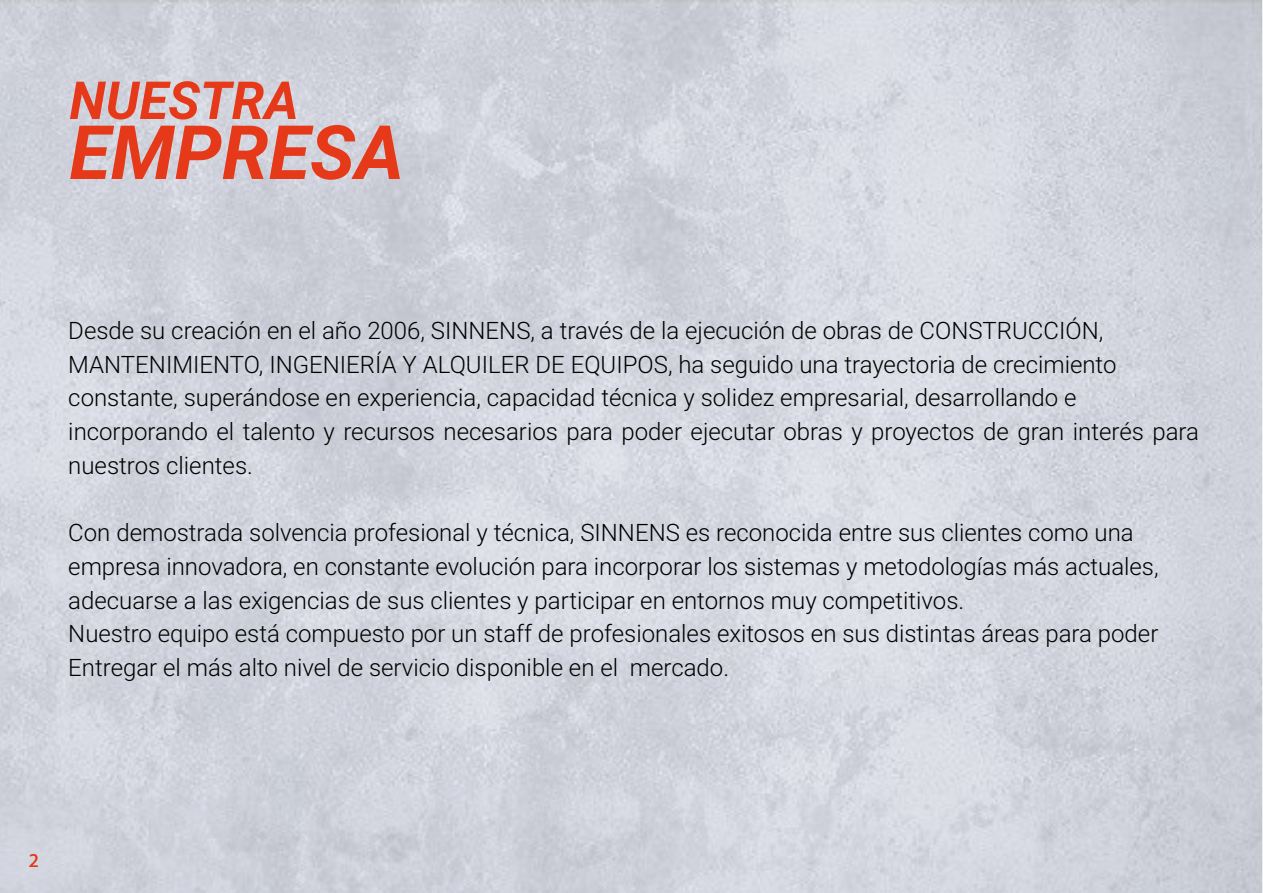
<style>
.page{position:relative;width:1263px;height:893px;background:#fff}
.page>*{position:absolute;margin:0;border:0;box-sizing:border-box;transform-origin:0 0}
.t1{font:italic 700 75px "Roboto";color:#e63919}
.t2{font:italic 700 52.5px "Roboto";color:#e63919}
.t3{font:300 24px/33.8px "Roboto";color:#000}
.t4{font:19.5px "Myriad Pro";color:#e63919}
</style>
<div class="page">
<div style="left:1px;top:0;width:1262px;height:893px;background:#d1d4dd"></div>
<h2 class="t2" style="left:69px;top:64px;width:231px">NUESTRA</h2>
<h1 class="t1" style="left:69px;top:100px;width:337px">EMPRESA</h1>
<p class="t3" style="left:68px;top:313px;width:1132px">Desde su creación en el año 2006, SINNENS, a través de la ejecución de obras de CONSTRUCCIÓN, MANTENIMIENTO, INGENIERÍA Y ALQUILER DE EQUIPOS, ha seguido una trayectoria de crecimiento constante, superándose en experiencia, capacidad técnica y solidez empresarial, desarrollando e incorporando el talento y recursos necesarios para poder ejecutar obras y proyectos de gran interés para nuestros clientes.</p>
<p class="t3" style="left:68px;top:515px;width:1092px">Con demostrada solvencia profesional y técnica, SINNENS es reconocida entre sus clientes como una empresa innovadora, en constante evolución para incorporar los sistemas y metodologías más actuales, adecuarse a las exigencias de sus clientes y participar en entornos muy competitivos.<br>Nuestro equipo está compuesto por un staff de profesionales exitosos en sus distintas áreas para poder Entregar el más alto nivel de servicio disponible en el mercado.</p>
<p class="t4" style="left:29px;top:848px;width:12px">2</p>
</div>
